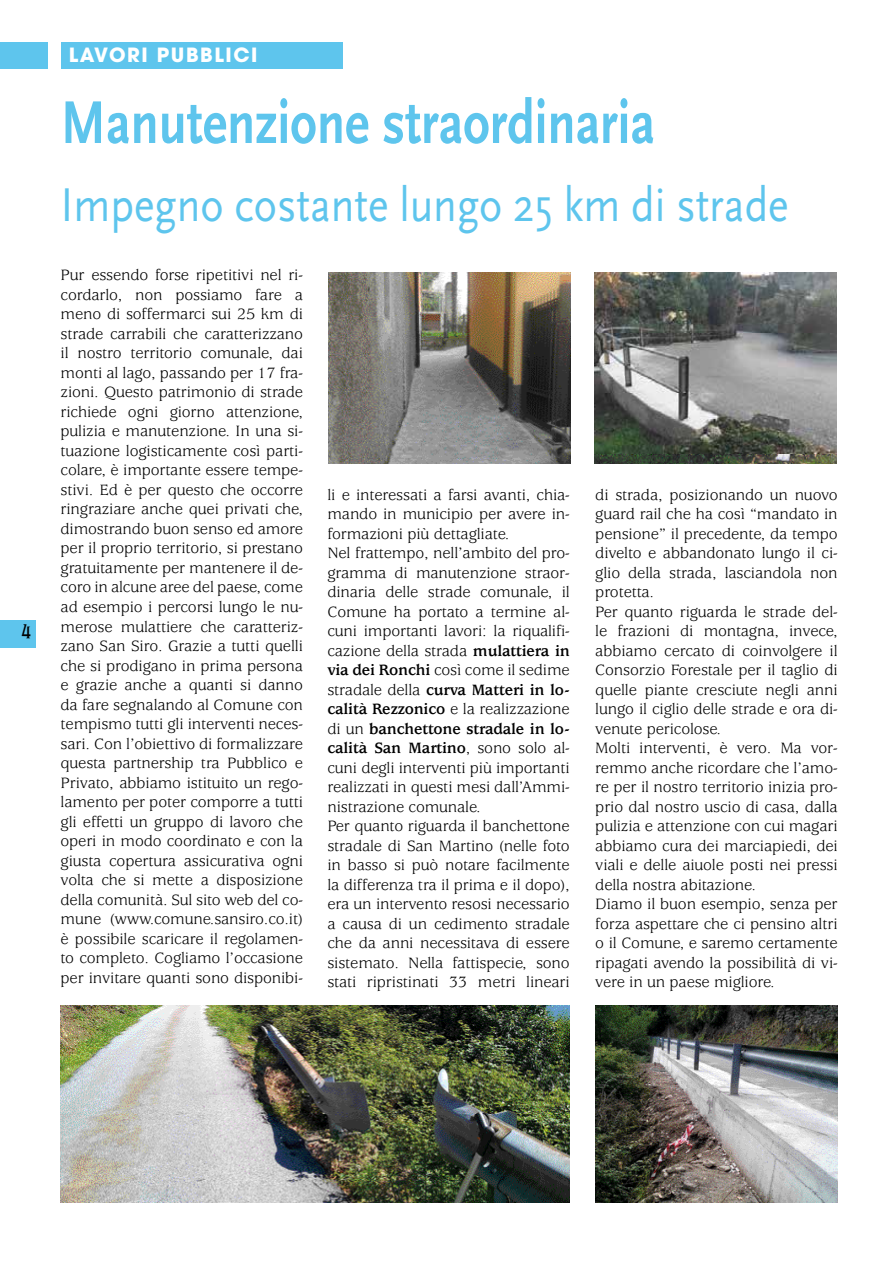
<style>
.page{position:relative;width:893px;height:1263px;background:#fff}
.page>*{position:absolute;margin:0;border:0;box-sizing:border-box;transform-origin:0 0}
.t1{font:700 63px "AD Scala Sans";color:#5ec5ed;scale:.82 1}
.t2{font:49.5px "AD Scala Sans Romein";color:#5ec5ed;scale:.88 1}
.t3{font:700 19.5px "Avant Garde";letter-spacing:.08em;color:#fff}
.t4{font:700 19.5px "Goodfish";color:#000}
.t5{font:16.5px/19.5px "Usherwood";letter-spacing:-.01em;color:#000}
.s1{font-weight:700}
</style>
<div class="page">
<div style="left:0;top:620px;width:36px;height:28px;background:#5ec5ed"></div>
<div style="left:62px;top:43px;width:281px;height:26px;background:#5ec5ed"></div>
<div style="left:0;top:42px;width:48px;height:26px;background:#5ec5ed"></div>
<img style="left:594px;top:272px;width:243px;height:191px">
<img style="left:328px;top:272px;width:242px;height:191px">
<img style="left:61px;top:1005px;width:509px;height:197px">
<img style="left:596px;top:1005px;width:241px;height:197px">
<p class="t4" style="left:21px;top:619px;width:12px">4</p>
<p class="t3" style="left:69px;top:42px;width:190px">LAVORI PUBBLICI</p>
<h1 class="t1" style="left:61px;top:89px;width:726px">Manutenzione straordinaria</h1>
<h2 class="t2" style="left:61px;top:178px;width:829px">Impegno costante lungo 25 km di strade</h2>
<p class="t5" style="left:61px;top:266px;width:244px;text-align:justify">Pur essendo forse ripetitivi nel ri&shy;cordarlo, non possiamo fare a meno di soffermarci sui 25 km di strade carrabili che caratterizzano il nostro territorio comunale, dai monti al lago, passando per 17 fra&shy;zioni. Questo patrimonio di strade richiede ogni giorno attenzione, pulizia e manutenzione. In una si&shy;tuazione logisticamente così parti&shy;colare, è importante essere tempe&shy;stivi. Ed è per questo che occorre ringraziare anche quei privati che, dimostrando buon senso ed amore per il proprio territorio, si prestano gratuitamente per mantenere il de&shy;coro in alcune aree del paese, come ad esempio i percorsi lungo le nu&shy;merose mulattiere che caratteriz&shy;zano San Siro. Grazie a tutti quelli che si prodigano in prima persona e grazie anche a quanti si danno da fare segnalando al Comune con tempismo tutti gli interventi neces&shy;sari. Con l’obiettivo di formalizzare questa partnership tra Pubblico e Privato, abbiamo istituito un rego&shy;lamento per poter comporre a tutti gli effetti un gruppo di lavoro che operi in modo coordinato e con la giusta copertura assicurativa ogni volta che si mette a disposizione della comunità. Sul sito web del co&shy;mune (www.comune.sansiro.co.it) è possibile scaricare il regolamen&shy;to completo. Cogliamo l’occasione per invitare quanti sono disponibi-</p>
<p class="t5" style="left:327px;top:485px;width:244px">li e interessati a farsi avanti, chia&shy;mando in municipio per avere in&shy;formazioni più dettagliate.<br>Nel frattempo, nell’ambito del pro&shy;gramma di manutenzione straor&shy;dinaria delle strade comunale, il Comune ha portato a termine al&shy;cuni importanti lavori: la riqualifi&shy;cazione della strada <span class="s1">mulattiera in via dei Ronchi</span> così come il sedime stradale della <span class="s1">curva Matteri in lo&shy;calità Rezzonico</span> e la realizzazione di un <span class="s1">banchettone stradale in lo&shy;calità San Martino</span>, sono solo al&shy;cuni degli interventi più importanti realizzati in questi mesi dall’Ammi&shy;nistrazione comunale.<br>Per quanto riguarda il banchettone stradale di San Martino (nelle foto in basso si può notare facilmente la differenza tra il prima e il dopo), era un intervento resosi necessario a causa di un cedimento stradale che da anni necessitava di essere sistemato. Nella fattispecie, sono stati ripristinati 33 metri lineari</p>
<p class="t5" style="left:595px;top:485px;width:244px">di strada, posizionando un nuovo guard rail che ha così “mandato in pensione” il precedente, da tempo divelto e abbandonato lungo il ci&shy;glio della strada, lasciandola non protetta.<br>Per quanto riguarda le strade del&shy;le frazioni di montagna, invece, abbiamo cercato di coinvolgere il<br>Consorzio Forestale per il taglio di quelle piante cresciute negli anni lungo il ciglio delle strade e ora di&shy;venute pericolose.<br>Molti interventi, è vero. Ma vor&shy;remmo anche ricordare che l’amo&shy;re per il nostro territorio inizia pro&shy;prio dal nostro uscio di casa, dalla pulizia e attenzione con cui magari abbiamo cura dei marciapiedi, dei viali e delle aiuole posti nei pressi della nostra abitazione.<br>Diamo il buon esempio, senza per forza aspettare che ci pensino altri o il Comune, e saremo certamente ripagati avendo la possibilità di vi&shy;vere in un paese migliore.</p>
</div>
